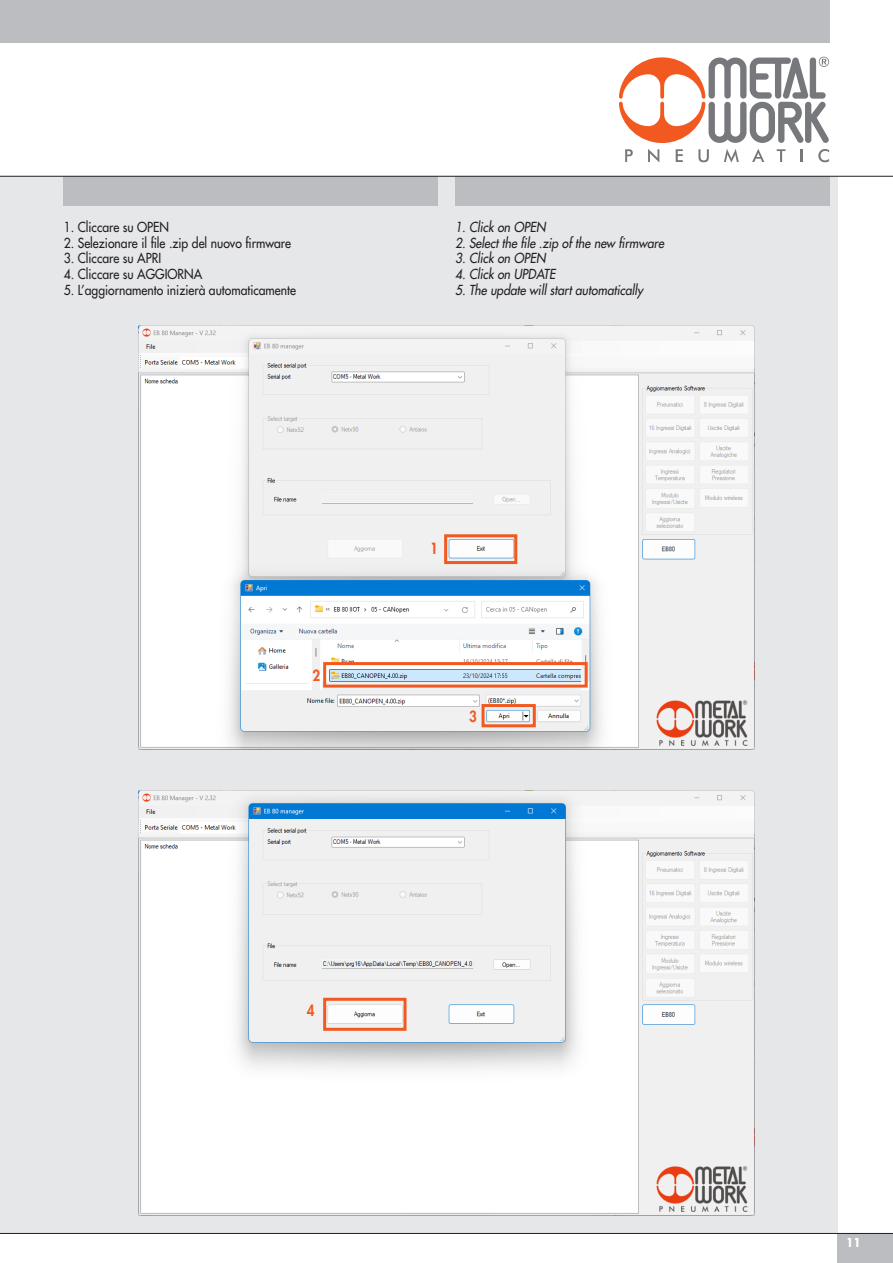
<style>
.page{position:relative;width:893px;height:1263px;background:#fff}
.page>*{position:absolute;margin:0;border:0;box-sizing:border-box;transform-origin:0 0}
.Stile_di_paragrafo_2{font:800 15px "Futura Std";color:#f15921;scale:.9 1}
.t1{font:500 13.5px "Futura Std";color:#231f20;scale:.9 1}
.t2{font:italic 500 13.5px "Futura Std";color:#231f20;scale:.9 1}
.t3{font:700 12px "Futura Std";color:#fff;scale:.9 1}
</style>
<div class="page">
<div style="left:838px;top:1233px;width:55px;height:30px;background:#bcbdc0"></div>
<div style="left:0;top:0;width:829px;height:43px;background:#bcbdc0"></div>
<svg style="left:625px;top:149px;width:8px;height:13px"></svg>
<svg style="left:648px;top:149px;width:11px;height:13px"></svg>
<svg style="left:676px;top:149px;width:7px;height:13px"></svg>
<svg style="left:698px;top:149px;width:11px;height:13px"></svg>
<svg style="left:724px;top:149px;width:15px;height:13px"></svg>
<svg style="left:752px;top:149px;width:12px;height:13px"></svg>
<svg style="left:777px;top:149px;width:8px;height:13px"></svg>
<svg style="left:800px;top:149px;width:2px;height:13px"></svg>
<svg style="left:818px;top:149px;width:11px;height:13px"></svg>
<svg style="left:619px;top:57px;width:210px;height:86px"></svg>
<div style="left:0;top:176px;width:838px;height:1057px;background:#e6e7e9"></div>
<div style="left:64px;top:176px;width:374px;height:30px;background:#bcbdc0"></div>
<div style="left:455px;top:176px;width:374px;height:30px;background:#bcbdc0"></div>
<hr style="left:0;top:1233px;width:893px;height:1px;background:#231f20">
<img style="left:138px;top:325px;width:617px;height:425px">
<div style="left:444px;top:534px;width:73px;height:30px;border:3px solid #f15921"></div>
<div style="left:323px;top:662px;width:265px;height:26px;border:3px solid #f15921"></div>
<div style="left:482px;top:704px;width:54px;height:23px;border:3px solid #f15921"></div>
<img style="left:138px;top:791px;width:617px;height:424px">
<div style="left:323px;top:998px;width:83px;height:33px;border:3px solid #f15921"></div>
<hr style="left:0;top:176px;width:893px;height:1px;background:#231f20">
<p class="t1" style="left:64px;top:219px;width:119px">1. Cliccare su OPEN</p>
<p class="t1" style="left:64px;top:234px;width:254px">2. Selezionare il file .zip del nuovo firmware</p>
<p class="t1" style="left:64px;top:250px;width:110px">3. Cliccare su APRI</p>
<p class="t1" style="left:64px;top:266px;width:155px">4. Cliccare su AGGIORNA</p>
<p class="t1" style="left:64px;top:281px;width:260px">5. L’aggiornamento inizierà automaticamente</p>
<p class="Stile_di_paragrafo_2" style="left:313px;top:666px;width:10px">2</p>
<p class="t2" style="left:455px;top:219px;width:102px">1. Click on OPEN</p>
<p class="t2" style="left:455px;top:234px;width:234px">2. Select the file .zip of the new firmware</p>
<p class="t2" style="left:455px;top:250px;width:102px">3. Click on OPEN</p>
<p class="t2" style="left:455px;top:266px;width:113px">4. Click on UPDATE</p>
<p class="t2" style="left:455px;top:281px;width:211px">5. The update will start automatically</p>
<p class="Stile_di_paragrafo_2" style="left:430px;top:539px;width:10px">1</p>
<p class="Stile_di_paragrafo_2" style="left:469px;top:707px;width:10px">3</p>
<p class="Stile_di_paragrafo_2" style="left:307px;top:1000px;width:10px">4</p>
<p class="t3" style="left:846px;top:1235px;width:18px">11</p>
</div>
